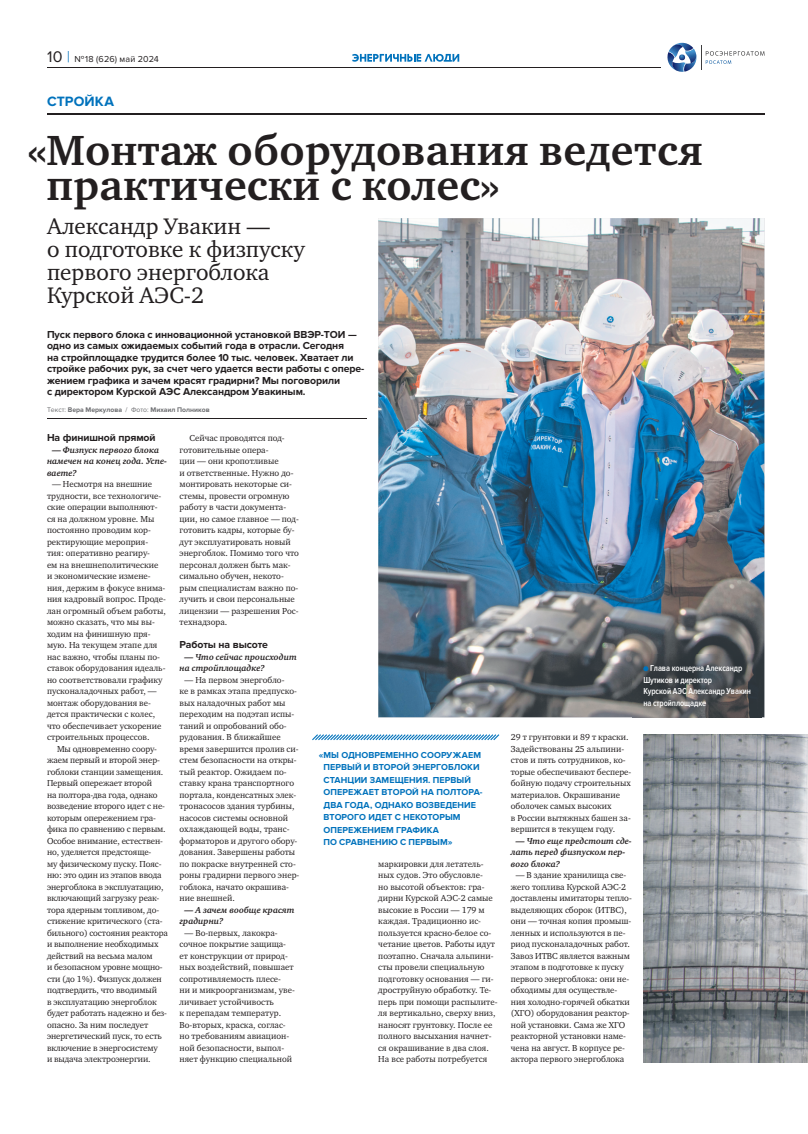
<style>
.page{position:relative;width:808px;height:1134px;background:#fff}
.page>*{position:absolute;margin:0;border:0;box-sizing:border-box;transform-origin:0 0}
.t1{font:700 43.3px/34.5px "Charter ITC";letter-spacing:.005em;color:#231f20}
.t2{font:23.1px/23px "Charter ITC";color:#231f20}
.t3{font:700 14px "Proxima Nova";letter-spacing:.005em;color:#0072bc}
.t4{font:700 10.5px/11.5px "Proxima Nova";letter-spacing:-.01em;color:#231f20}
.t5{font:700 9px/12.5px "Proxima Nova";letter-spacing:.005em;color:#0072bc}
.t6{font:600 9px/11.5px "Proxima Nova Cond";letter-spacing:-.01em;color:#fff;scale:.96 1}
.t7{font:9px "Proxima Nova";letter-spacing:.005em;color:#231f20}
.t8{font:8.9px/11.5px "Charter ITC";color:#231f20}
.t9{font:italic 700 8.9px/11.5px "Charter ITC";color:#231f20}
.t10{font:700 7px "Proxima Nova";color:#6c6d70}
.s1{font-size:16px}
.s2{font-weight:300;font-size:16px;color:#0072bc}
.s3{font-weight:400}
</style>
<div class="page">
<hr style="left:47px;top:113px;width:717px;height:2px;background:#231f20">
<hr style="left:47px;top:67px;width:613px;height:1px;background:#231f20">
<svg style="left:667px;top:43px;width:97px;height:29px"></svg>
<svg style="left:352px;top:54px;width:107px;height:8px"></svg>
<hr style="left:47px;top:418px;width:320px;height:1px;background:#231f20">
<img style="left:378px;top:218px;width:386px;height:499px">
<img style="left:643px;top:734px;width:165px;height:328px">
<svg style="left:312px;top:734px;width:187px;height:6px"></svg>
<img style="left:633px;top:654px;width:128px;height:64px">
<svg style="left:643px;top:666px;width:5px;height:5px"></svg>
<p class="t7" style="left:47px;top:55px;width:113px"><span class="s1">10</span> <span class="s2">|</span> № 18 (626) май 2024</p>
<h3 class="t3" style="left:47px;top:96px;width:68px">СТРОЙКА</h3>
<h1 class="t1" style="left:47px;top:136px;width:658px;text-indent:-20px">« Монтаж оборудования ведется практически с колес»</h1>
<h2 class="t2" style="left:47px;top:216px;width:259px">Александр Увакин —<br>о подготовке к физпуску первого энергоблока<br>Курской АЭС-2</h2>
<p class="t4" style="left:47px;top:329px;width:319px">Пуск первого блока с инновационной установкой ВВЭР-ТОИ — одно из самых ожидаемых событий года в отрасли. Сегодня<br>на стройплощадке трудится более 10 тыс. человек. Хватает ли стройке рабочих рук, за счет чего удается вести работы с опере&shy;жением графика и зачем красят градирни? Мы поговорили<br>с директором Курской АЭС Александром Увакиным.</p>
<p class="t10" style="left:47px;top:407px;width:164px"><span class="s3">Текст:</span> Вера Меркулова <span class="s3">/ Фото:</span> Михаил Полников</p>
<p class="t4" style="left:47px;top:433px;width:110px">На финишной прямой</p>
<p class="t9" style="left:47px;top:445px;width:122px;text-indent:5px">— Физпуск первого блока намечен на конец года. Успе&shy;ваете?</p>
<p class="t8" style="left:47px;top:479px;width:120px;text-indent:5px">— Несмотря на внешние трудности, все технологиче&shy;ские операции выполняют&shy;ся на должном уровне. Мы постоянно проводим кор&shy;ректирующие мероприя&shy;тия: оперативно реагиру-<br>ем на внешнеполитические и экономические измене&shy;ния, держим в фокусе внима&shy;ния кадровый вопрос. Проде&shy;лан огромный объем работы, можно сказать, что мы вы&shy;ходим на финишную пря&shy;мую. На текущем этапе для нас важно, чтобы планы по&shy;ставок оборудования идеаль&shy;но соответствовали графику пусконаладочных работ, — монтаж оборудования ве&shy;дется практически с колес, что обеспечивает ускорение строительных процессов.</p>
<p class="t8" style="left:47px;top:743px;width:123px;text-indent:10px">Мы одновременно соору&shy;жаем первый и второй энер&shy;гоблоки станции замещения.<br>Первый опережает второй<br>на полтора-два года, однако возведение второго идет с не&shy;которым опережением гра&shy;фика по сравнению с первым.<br>Особое внимание, естествен&shy;но, уделяется предстояще-<br>му физическому пуску. Пояс&shy;ню: это один из этапов ввода энергоблока в эксплуатацию, включающий загрузку реак&shy;тора ядерным топливом, до&shy;стижение критического (ста&shy;бильного) состояния реактора и выполнение необходимых действий на весьма малом<br>и безопасном уровне мощно&shy;сти (до 1 %). Физпуск должен подтвердить, что вводимый<br>в эксплуатацию энергоблок будет работать надежно и без&shy;опасно. За ним последует энергетический пуск, то есть включение в энергосистему<br>и выдача электроэнергии.</p>
<p class="t8" style="left:180px;top:433px;width:121px;text-indent:10px">Сейчас проводятся под&shy;готовительные опера-<br>ции — они кропотливые<br>и ответственные. Нужно до&shy;монтировать некоторые си&shy;стемы, провести огромную работу в части документа&shy;ции, но самое главное — под&shy;готовить кадры, которые бу&shy;дут эксплуатировать новый энергоблок. Помимо того что персонал должен быть мак&shy;симально обучен, некото&shy;рым специалистам важно по&shy;лучить и свои персональные лицензии — разрешения Рос&shy;технадзора.</p>
<p class="t4" style="left:180px;top:640px;width:90px">Работы на высоте</p>
<p class="t9" style="left:179px;top:652px;width:119px;text-indent:5px">— Что сейчас происходит на стройплощадке?</p>
<p class="t8" style="left:179px;top:674px;width:121px;text-indent:5px">— На первом энергобло-<br>ке в рамках этапа предпуско&shy;вых наладочных работ мы переходим на подэтап испы&shy;таний и опробований обо&shy;рудования. В ближайшее время завершится пролив си&shy;стем безопасности на откры&shy;тый реактор. Ожидаем по&shy;ставку крана транспортного портала, конденсатных элек&shy;тронасосов здания турбины, насосов системы основной охлаждающей воды, транс&shy;форматоров и другого обору&shy;дования. Завершены работы по покраске внутренней сто&shy;роны градирни первого энер&shy;гоблока, начато окрашива&shy;ние внешней.</p>
<p class="t9" style="left:179px;top:905px;width:117px;text-indent:5px">— А зачем вообще красят градирни?</p>
<p class="t8" style="left:179px;top:927px;width:117px;text-indent:5px">— Во-первых, лакокра&shy;сочное покрытие защища&shy;ет конструкции от природ&shy;ных воздействий, повышает сопротивляемость плесе-<br>ни и микроорганизмам, уве&shy;личивает устойчивость<br>к перепадам температур.<br>Во-вторых, краска, соглас&shy;но требованиям авиацион&shy;ной безопасности, выпол&shy;няет функцию специальной</p>
<p class="t5" style="left:323px;top:749px;width:161px;text-indent:-5px">«МЫ ОДНОВРЕМЕННО СООРУЖАЕМ<br>ПЕРВЫЙ И ВТОРОЙ ЭНЕРГОБЛОКИ<br>СТАНЦИИ ЗАМЕЩЕНИЯ. ПЕРВЫЙ<br>ОПЕРЕЖАЕТ ВТОРОЙ НА ПОЛТОРА-<br>ДВА ГОДА, ОДНАКО ВОЗВЕДЕНИЕ<br>ВТОРОГО ИДЕТ С НЕКОТОРЫМ<br>ОПЕРЕЖЕНИЕМ ГРАФИКА<br>ПО СРАВНЕНИЮ С ПЕРВЫМ»</p>
<p class="t8" style="left:378px;top:858px;width:121px">маркировки для летатель&shy;ных судов. Это обусловле-<br>но высотой объектов: гра&shy;дирни Курской АЭС-2 самые высокие в России — 179 м каждая. Традиционно ис&shy;пользуется красно- белое со&shy;четание цветов. Работы идут поэтапно. Сначала альпини&shy;сты провели специальную подготовку основания — ги&shy;дроструйную обработку. Те&shy;перь при помощи распылите&shy;ля вертикально, сверху вниз, наносят грунтовку. После ее полного высыхания начнет&shy;ся окрашивание в два слоя.<br>На все работы потребуется</p>
<p class="t8" style="left:511px;top:732px;width:122px">29 т грунтовки и 89 т краски.<br>Задействованы 25 альпини&shy;стов и пять сотрудников, ко&shy;торые обеспечивают беспере&shy;бойную подачу строительных материалов. Окрашивание оболочек самых высоких<br>в России вытяжных башен за&shy;вершится в текущем году.</p>
<p class="t9" style="left:511px;top:836px;width:122px;text-indent:5px">— Что еще предстоит сде&shy;лать перед физпуском пер&shy;вого блока?</p>
<p class="t8" style="left:511px;top:870px;width:123px;text-indent:5px">— В здание хранилища све&shy;жего топлива Курской АЭС-2 доставлены имитаторы тепло&shy;выделяющих сборок (ИТВС), они — точная копия промыш&shy;ленных и используются в пе&shy;риод пусконаладочных работ.<br>Завоз ИТВС является важным этапом в подготовке к пуску первого энергоблока: они не&shy;обходимы для осуществле&shy;ния холодно- горячей обкатки (ХГО) оборудования реактор&shy;ной установки. Сама же ХГО реакторной установки наме&shy;чена на август. В корпусе ре&shy;актора первого энергоблока</p>
<p class="t6" style="left:643px;top:663px;width:114px;text-indent:7px">Глава концерна Александр<br>Шутиков и директор<br>Курской АЭС Александр Увакин на стройплощадке</p>
</div>
